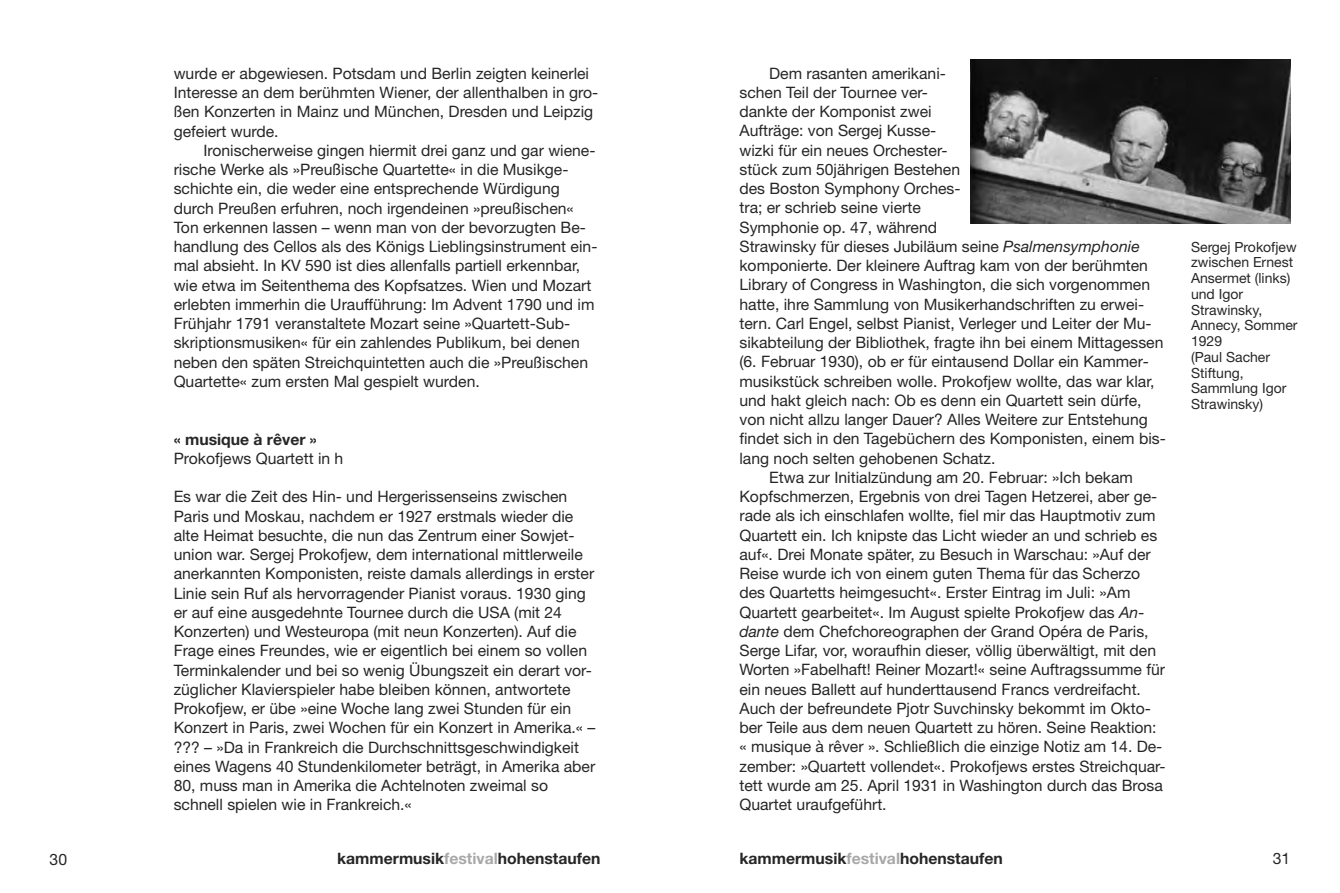
<style>
.page{position:relative;width:1340px;height:893px;background:#fff}
.page>*{position:absolute;margin:0;border:0;box-sizing:border-box;transform-origin:0 0}
.t1{font:15.75px/19.2px "Helvetica Neue";color:#272627}
.t2{font:700 15.75px "Helvetica Neue";color:#272627}
.t3{font:14px/15.8px "Helvetica Neue";color:#272627}
.s1{font-style:italic}
.s2{color:#a9a8a9}
</style>
<div class="page">
<img style="left:970px;top:60px;width:320px;height:163px">
<p class="t1" style="left:50px;top:851px;width:19px">30</p>
<p class="t1" style="left:769px;top:65px;width:178px">Dem rasanten amerikani-</p>
<p class="t1" style="left:739px;top:84px;width:190px">schen Teil der Tournee ver-</p>
<p class="t1" style="left:739px;top:103px;width:194px">dankte der Komponist zwei</p>
<p class="t1" style="left:739px;top:123px;width:198px">Aufträge: von Sergej Kusse-</p>
<p class="t1" style="left:739px;top:142px;width:210px">wizki für ein neues Orchester-</p>
<p class="t1" style="left:739px;top:161px;width:222px">stück zum 50jährigen Bestehen</p>
<p class="t1" style="left:739px;top:180px;width:222px">des Boston Symphony Orches-</p>
<p class="t1" style="left:739px;top:200px;width:183px">tra; er schrieb seine vierte</p>
<p class="t1" style="left:739px;top:219px;width:199px">Symphonie op. 47, während</p>
<p class="t1" style="left:739px;top:238px;width:402px">Strawinsky für dieses Jubiläum seine <span class="s1">Psalmensymphonie</span></p>
<p class="t1" style="left:739px;top:257px;width:410px">komponierte. Der kleinere Auftrag kam von der berühmten</p>
<p class="t1" style="left:739px;top:277px;width:412px">Library of Congress in Washington, die sich vorgenommen</p>
<p class="t1" style="left:739px;top:296px;width:406px">hatte, ihre Sammlung von Musikerhandschriften zu erwei-</p>
<p class="t1" style="left:739px;top:315px;width:414px">tern. Carl Engel, selbst Pianist, Verleger und Leiter der Mu-</p>
<p class="t1" style="left:739px;top:334px;width:425px">sikabteilung der Bibliothek, fragte ihn bei einem Mittagessen</p>
<p class="t1" style="left:739px;top:354px;width:411px">(6. Februar 1930), ob er für eintausend Dollar ein Kammer-</p>
<p class="t1" style="left:739px;top:373px;width:416px">musikstück schreiben wolle. Prokofjew wollte, das war klar,</p>
<p class="t1" style="left:739px;top:392px;width:403px">und hakt gleich nach: Ob es denn ein Quartett sein dürfe,</p>
<p class="t1" style="left:739px;top:411px;width:410px">von nicht allzu langer Dauer? Alles Weitere zur Entstehung</p>
<p class="t1" style="left:739px;top:431px;width:428px">findet sich in den Tagebüchern des Komponisten, einem bis-</p>
<p class="t1" style="left:739px;top:450px;width:257px">lang noch selten gehobenen Schatz.</p>
<p class="t1" style="left:769px;top:469px;width:365px">Etwa zur Initialzündung am 20. Februar: »Ich bekam</p>
<p class="t1" style="left:739px;top:488px;width:419px">Kopfschmerzen, Ergebnis von drei Tagen Hetzerei, aber ge-</p>
<p class="t1" style="left:739px;top:508px;width:417px">rade als ich einschlafen wollte, fiel mir das Hauptmotiv zum</p>
<p class="t1" style="left:739px;top:527px;width:419px">Quartett ein. Ich knipste das Licht wieder an und schrieb es</p>
<p class="t1" style="left:739px;top:546px;width:413px">auf«. Drei Monate später, zu Besuch in Warschau: »Auf der</p>
<p class="t1" style="left:739px;top:565px;width:402px">Reise wurde ich von einem guten Thema für das Scherzo</p>
<p class="t1" style="left:739px;top:585px;width:392px">des Quartetts heimgesucht«. Erster Eintrag im Juli: »Am</p>
<p class="t1" style="left:739px;top:604px;width:406px">Quartett gearbeitet«. Im August spielte Prokofjew das <span class="s1">An-</span></p>
<p class="t1" style="left:739px;top:623px;width:410px"><span class="s1">dante</span> dem Chefchoreographen der Grand Opéra de Paris,</p>
<p class="t1" style="left:739px;top:642px;width:418px">Serge Lifar, vor, woraufhin dieser, völlig überwältigt, mit den</p>
<p class="t1" style="left:739px;top:662px;width:427px">Worten »Fabelhaft! Reiner Mozart!« seine Auftragssumme für</p>
<p class="t1" style="left:739px;top:681px;width:403px">ein neues Ballett auf hunderttausend Francs verdreifacht.</p>
<p class="t1" style="left:739px;top:700px;width:413px">Auch der befreundete Pjotr Suvchinsky bekommt im Okto-</p>
<p class="t1" style="left:739px;top:719px;width:419px">ber Teile aus dem neuen Quartett zu hören. Seine Reaktion:</p>
<p class="t1" style="left:739px;top:739px;width:424px">« musique à rêver ». Schließlich die einzige Notiz am 14. De-</p>
<p class="t1" style="left:739px;top:758px;width:428px">zember: »Quartett vollendet«. Prokofjews erstes Streichquar-</p>
<p class="t1" style="left:739px;top:777px;width:425px">tett wurde am 25. April 1931 in Washington durch das Brosa</p>
<p class="t1" style="left:739px;top:796px;width:149px">Quartet uraufgeführt.</p>
<p class="t2" style="left:739px;top:853px;width:265px">kammermusik<span class="s2">festival</span>hohenstaufen</p>
<p class="t1" style="left:174px;top:65px;width:426px">wurde er abgewiesen. Potsdam und Berlin zeigten keinerlei Interesse an dem berühmten Wiener, der allenthalben in gro&shy;ßen Konzerten in Mainz und München, Dresden und Leipzig gefeiert wurde.</p>
<p class="t1" style="left:174px;top:142px;width:425px;text-indent:30px">Ironischerweise gingen hiermit drei ganz und gar wiene&shy;rische Werke als »Preußische Quartette« in die Musikge&shy;schichte ein, die weder eine entsprechende Würdigung durch Preußen erfuhren, noch irgendeinen »preußischen« Ton erkennen lassen – wenn man von der bevorzugten Be&shy;handlung des Cellos als des Königs Lieblingsinstrument ein&shy;mal absieht. In KV 590 ist dies allenfalls partiell erkennbar, wie etwa im Seitenthema des Kopfsatzes. Wien und Mozart erlebten immerhin die Uraufführung: Im Advent 1790 und im Frühjahr 1791 veranstaltete Mozart seine »Quartett-Sub&shy;skriptionsmusiken« für ein zahlendes Publikum, bei denen neben den späten Streichquintetten auch die »Preußischen Quartette« zum ersten Mal gespielt wurden.</p>
<p class="t3" style="left:1191px;top:240px;width:108px">Sergej Prokofjew zwischen Ernest<br>Ansermet (links) und Igor<br>Strawinsky,<br>Annecy, Sommer<br>1929<br>(Paul Sacher<br>Stiftung,<br>Sammlung Igor<br>Strawinsky)</p>
<p class="t2" style="left:174px;top:433px;width:145px">« musique à rêver »</p>
<p class="t1" style="left:174px;top:450px;width:171px">Prokofjews Quartett in h</p>
<p class="t1" style="left:174px;top:489px;width:423px">Es war die Zeit des Hin- und Hergerissenseins zwischen Paris und Moskau, nachdem er 1927 erstmals wieder die alte Heimat besuchte, die nun das Zentrum einer Sowjet&shy;union war. Sergej Prokofjew, dem international mittlerweile anerkannten Komponisten, reiste damals allerdings in erster Linie sein Ruf als hervorragender Pianist voraus. 1930 ging er auf eine ausgedehnte Tournee durch die USA (mit 24<br>Konzerten) und Westeuropa (mit neun Konzerten). Auf die Frage eines Freundes, wie er eigentlich bei einem so vollen Terminkalender und bei so wenig Übungszeit ein derart vor&shy;züglicher Klavierspieler habe bleiben können, antwortete Prokofjew, er übe »eine Woche lang zwei Stunden für ein Konzert in Paris, zwei Wochen für ein Konzert in Amerika.« – ??? – »Da in Frankreich die Durchschnittsgeschwindigkeit eines Wagens 40 Stundenkilometer beträgt, in Amerika aber 80, muss man in Amerika die Achtelnoten zweimal so schnell spielen wie in Frankreich.«</p>
<p class="t2" style="left:337px;top:853px;width:265px">kammermusik<span class="s2">festival</span>hohenstaufen</p>
<p class="t1" style="left:1272px;top:851px;width:19px">31</p>
</div>
